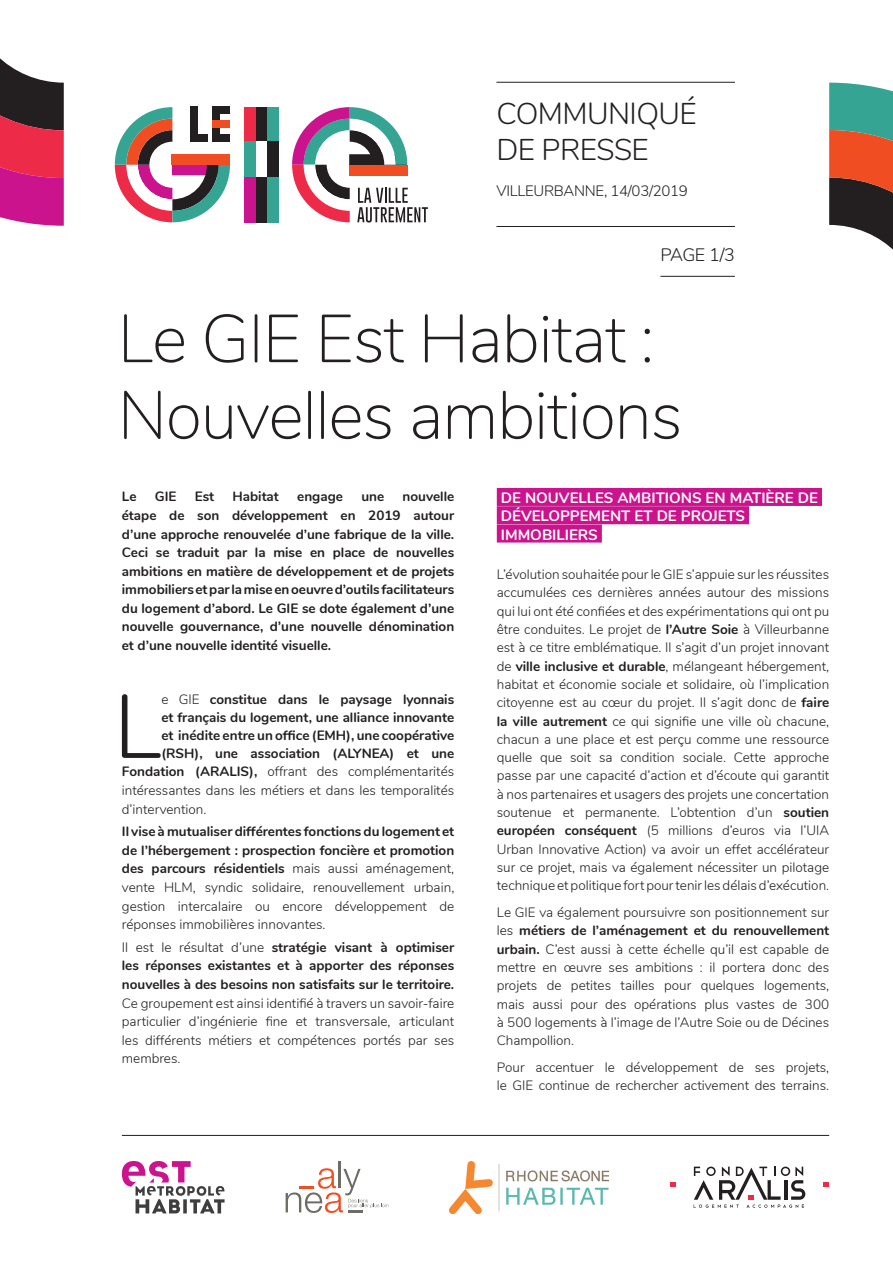
<style>
.page{position:relative;width:893px;height:1263px;background:#fff}
.page>*{position:absolute;margin:0;border:0;box-sizing:border-box;transform-origin:0 0}
.Body_GIE{font:300 89.7px "Nunito";color:#231f20}
.t1{font:200 67.5px "Nunito";letter-spacing:-.02em;color:#231f20}
.t2{font:300 30px "Nunito";letter-spacing:-.02em;color:#231f20}
.t3{font:300 18px "Nunito";color:#231f20}
.Intertitre_GIE{font:700 15px/18.3px "Nunito";color:#fff}
.t4{font:300 15px "Nunito";letter-spacing:-.02em;color:#231f20}
.Body_GIE-2{font:300 13.5px/18.3px "Nunito";color:#231f20;text-align:justify}
.Body_GIE-3{font:700 13.5px/18.6px "Nunito";color:#231f20;text-align:justify}
.s1{font-weight:300}
.s2{font-weight:700}
</style>
<div class="page">
<svg style="left:0;top:58px;width:64px;height:168px;background:#a83965"></svg>
<div style="left:267px;top:176px;width:11px;height:46px;background:#35a493"></div>
<div style="left:255px;top:176px;width:12px;height:46px;background:#231f20"></div>
<div style="left:244px;top:176px;width:11px;height:46px;background:#ca138c"></div>
<div style="left:267px;top:141px;width:11px;height:35px;background:#231f20"></div>
<div style="left:244px;top:141px;width:11px;height:35px;background:#35a493"></div>
<div style="left:267px;top:107px;width:11px;height:34px;background:#35a493"></div>
<div style="left:255px;top:107px;width:12px;height:34px;background:#231f20"></div>
<div style="left:244px;top:107px;width:11px;height:34px;background:#ed2a47"></div>
<svg style="left:115px;top:107px;width:115px;height:115px"></svg>
<div style="left:172px;top:154px;width:58px;height:11px;background:#f04d22"></div>
<div style="left:212px;top:106px;width:8px;height:35px;background:#231f20"></div>
<div style="left:212px;top:106px;width:18px;height:8px;background:#231f20"></div>
<div style="left:212px;top:134px;width:18px;height:7px;background:#231f20"></div>
<div style="left:191px;top:106px;width:7px;height:35px;background:#231f20"></div>
<div style="left:191px;top:134px;width:17px;height:7px;background:#231f20"></div>
<div style="left:212px;top:120px;width:18px;height:8px;background:#f04d22"></div>
<svg style="left:292px;top:107px;width:136px;height:116px"></svg>
<hr style="left:496px;top:82px;width:239px;height:1px;background:#231f20">
<hr style="left:496px;top:226px;width:239px;height:1px;background:#231f20">
<hr style="left:660px;top:276px;width:75px;height:1px;background:#231f20">
<div style="left:497px;top:488px;width:325px;height:18px;background:#ca138c"></div>
<div style="left:497px;top:506px;width:252px;height:18px;background:#ca138c"></div>
<div style="left:497px;top:524px;width:105px;height:18px;background:#ca138c"></div>
<svg style="left:122px;top:1161px;width:103px;height:52px"></svg>
<hr style="left:339px;top:1161px;width:2px;height:27px;background:#6d6d65">
<svg style="left:286px;top:1168px;width:102px;height:45px"></svg>
<img style="left:449px;top:1161px;width:160px;height:52px">
<svg style="left:670px;top:1182px;width:5px;height:5px"></svg>
<svg style="left:823px;top:1182px;width:6px;height:5px"></svg>
<svg style="left:694px;top:1166px;width:111px;height:42px"></svg>
<svg style="left:829px;top:83px;width:64px;height:167px;background:#7f6e5d"></svg>
<hr style="left:122px;top:1135px;width:707px;height:1px;background:#231f20">
<p class="t2" style="left:496px;top:91px;width:202px">COMMUNIQUÉ</p>
<p class="t2" style="left:496px;top:127px;width:154px">DE PRESSE</p>
<p class="t4" style="left:496px;top:180px;width:193px">VILLEURBANNE, 14/03/2019</p>
<p class="t3" style="left:660px;top:241px;width:76px">PAGE 1/3</p>
<p class="t1" style="left:118px;top:289px;width:538px">Le GIE Est Habitat :</p>
<p class="t1" style="left:118px;top:366px;width:566px">Nouvelles ambitions</p>
<p class="Body_GIE-3" style="left:122px;top:487px;width:16px">Le</p>
<p class="Body_GIE-3" style="left:155px;top:487px;width:23px">GIE</p>
<p class="Body_GIE-3" style="left:195px;top:487px;width:21px">Est</p>
<p class="Body_GIE-3" style="left:232px;top:487px;width:48px">Habitat</p>
<p class="Body_GIE-3" style="left:297px;top:487px;width:47px">engage</p>
<p class="Body_GIE-3" style="left:361px;top:487px;width:24px">une</p>
<p class="Body_GIE-3" style="left:122px;top:487px;width:334px;text-indent:281px">nouvelle étape de son développement en 2019 autour d’une approche renouvelée d’une fabrique de la ville.<br>Ceci se traduit par la mise en place de nouvelles ambitions en matière de développement et de projets immobiliers et par la mise en oeuvre d’outils facilitateurs du logement d’abord. Le GIE se dote également d’une nouvelle gouvernance, d’une nouvelle dénomination et d’une nouvelle identité visuelle.</p>
<p class="Body_GIE" style="left:114px;top:661px;width:49px">L</p>
<p class="Body_GIE-3" style="left:162px;top:689px;width:294px"><span class="s1">e GIE</span> constitue dans le paysage lyonnais</p>
<p class="Body_GIE-3" style="left:162px;top:707px;width:294px">et français du logement, une alliance innovante</p>
<p class="Body_GIE-3" style="left:162px;top:725px;width:294px">et inédite entre un office (EMH), une coopérative</p>
<p class="Body_GIE-3" style="left:162px;top:743px;width:294px">(RSH), une association (ALYNEA) et une</p>
<p class="Body_GIE-2" style="left:122px;top:762px;width:334px"><span class="s2">Fondation (ARALIS),</span> offrant des complémentarités</p>
<p class="Body_GIE-2" style="left:122px;top:780px;width:334px">intéressantes dans les métiers et dans les temporalités</p>
<p class="Body_GIE-2" style="left:122px;top:799px;width:86px">d’intervention.</p>
<p class="Body_GIE-2" style="left:122px;top:822px;width:334px"><span class="s2">Il vise à mutualiser différentes fonctions du logement et de l’hébergement : prospection foncière et promotion des parcours résidentiels</span> mais aussi aménagement, vente HLM, syndic solidaire, renouvellement urbain, gestion intercalaire ou encore développement de réponses immobilières innovantes.</p>
<p class="Body_GIE-2" style="left:122px;top:937px;width:334px">Il est le résultat d’une <span class="s2">stratégie visant à optimiser les réponses existantes et à apporter des réponses nouvelles à des besoins non satisfaits sur le territoire.<br></span>Ce groupement est ainsi identifié à travers un savoir-faire particulier d’ingénierie fine et transversale, articulant les différents métiers et compétences portés par ses membres.</p>
<p class="Intertitre_GIE" style="left:501px;top:488px;width:319px">DE NOUVELLES AMBITIONS EN MATIÈRE DE<br>DÉVELOPPEMENT ET DE PROJETS<br>IMMOBILIERS</p>
<p class="Body_GIE-2" style="left:497px;top:564px;width:334px">L’évolution souhaitée pour le GIE s’appuie sur les réussites accumulées ces dernières années autour des missions qui lui ont été confiées et des expérimentations qui ont pu être conduites. Le projet de <span class="s2">l’Autre Soie</span> à Villeurbanne est à ce titre emblématique. Il s’agit d’un projet innovant de <span class="s2">ville inclusive et durable</span>, mélangeant hébergement, habitat et économie sociale et solidaire, où l’implication citoyenne est au cœur du projet. Il s’agit donc de <span class="s2">faire la ville autrement</span> ce qui signifie une ville où chacune, chacun a une place et est perçu comme une ressource quelle que soit sa condition sociale. Cette approche passe par une capacité d’action et d’écoute qui garantit à nos partenaires et usagers des projets une concertation soutenue et permanente. L’obtention d’un <span class="s2">soutien européen conséquent</span> (5 millions d’euros via l’UIA Urban Innovative Action) va avoir un effet accélérateur sur ce projet, mais va également nécessiter un pilotage technique et politique fort pour tenir les délais d’exécution.</p>
<p class="Body_GIE-2" style="left:497px;top:902px;width:334px">Le GIE va également poursuivre son positionnement sur les <span class="s2">métiers de l’aménagement et du renouvellement urbain.</span> C’est aussi à cette échelle qu’il est capable de mettre en œuvre ses ambitions : il portera donc des projets de petites tailles pour quelques logements, mais aussi pour des opérations plus vastes de 300 à 500 logements à l’image de l’Autre Soie ou de Décines Champollion.</p>
<p class="Body_GIE-2" style="left:497px;top:1057px;width:334px">Pour accentuer le développement de ses projets, le GIE continue de rechercher activement des terrains.</p>
</div>
